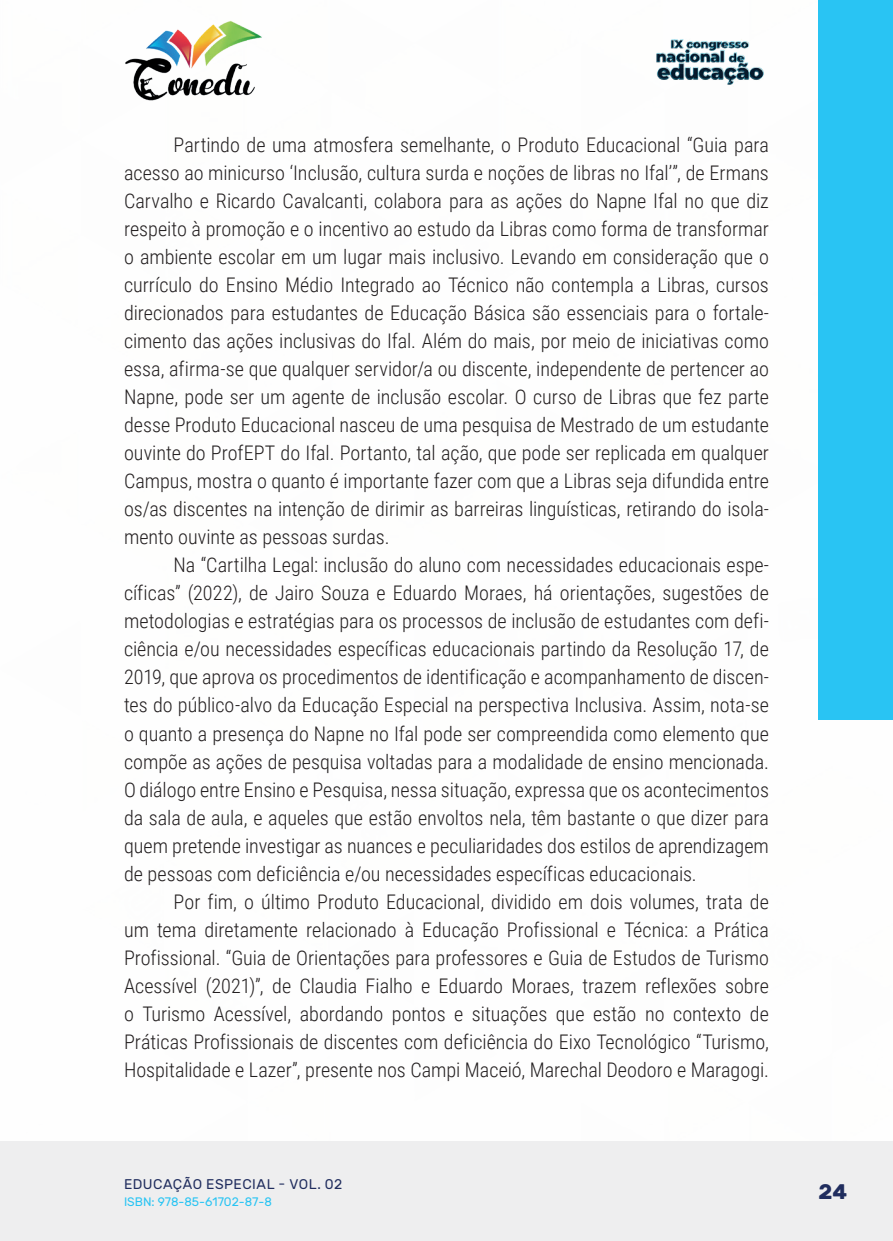
<style>
.page{position:relative;width:893px;height:1241px;background:#fff}
.page>*{position:absolute;margin:0;border:0;box-sizing:border-box;transform-origin:0 0}
.t1{font:700 21px "Rubik";color:#202d5e}
._9_CORPO{font:300 20.12px/28px "Roboto Condensed";color:#231f20;text-align:justify}
.t2{font:14px "Rubik";letter-spacing:.035em;color:#202d5e}
.t3{font:12.25px "Rubik";color:#29c4f3}
</style>
<div class="page">
<div style="left:0;top:1141px;width:893px;height:99px;background:#eeeeef"></div>
<div style="left:819px;top:0;width:74px;height:719px;background:#29c4f3"></div>
<img style="left:125px;top:20px;width:137px;height:81px">
<img style="left:656px;top:39px;width:108px;height:46px">
<p class="_9_CORPO" style="left:124px;top:130px;width:646px;text-indent:50px">Partindo de uma atmosfera semelhante, o Produto Educacional “Guia para acesso ao minicurso ‘Inclusão, cultura surda e noções de libras no Ifal’”, de Ermans Carvalho e Ricardo Cavalcanti, colabora para as ações do Napne Ifal no que diz respeito à promoção e o incentivo ao estudo da Libras como forma de transformar o ambiente escolar em um lugar mais inclusivo. Levando em consideração que o currículo do Ensino Médio Integrado ao Técnico não contempla a Libras, cursos direcionados para estudantes de Educação Básica são essenciais para o fortale&shy;cimento das ações inclusivas do Ifal. Além do mais, por meio de iniciativas como essa, afirma-se que qualquer servidor/a ou discente, independente de pertencer ao Napne, pode ser um agente de inclusão escolar. O curso de Libras que fez parte desse Produto Educacional nasceu de uma pesquisa de Mestrado de um estudante ouvinte do ProfEPT do Ifal. Portanto, tal ação, que pode ser replicada em qualquer Campus, mostra o quanto é importante fazer com que a Libras seja difundida entre os/as discentes na intenção de dirimir as barreiras linguísticas, retirando do isola&shy;mento ouvinte as pessoas surdas.</p>
<p class="_9_CORPO" style="left:124px;top:550px;width:646px;text-indent:50px">Na “Cartilha Legal: inclusão do aluno com necessidades educacionais espe&shy;cíficas” (2022), de Jairo Souza e Eduardo Moraes, há orientações, sugestões de metodologias e estratégias para os processos de inclusão de estudantes com defi&shy;ciência e/ou necessidades específicas educacionais partindo da Resolução 17, de 2019, que aprova os procedimentos de identificação e acompanhamento de discen&shy;tes do público-alvo da Educação Especial na perspectiva Inclusiva. Assim, nota-se o quanto a presença do Napne no Ifal pode ser compreendida como elemento que compõe as ações de pesquisa voltadas para a modalidade de ensino mencionada.<br>O diálogo entre Ensino e Pesquisa, nessa situação, expressa que os acontecimentos da sala de aula, e aqueles que estão envoltos nela, têm bastante o que dizer para quem pretende investigar as nuances e peculiaridades dos estilos de aprendizagem de pessoas com deficiência e/ou necessidades específicas educacionais.</p>
<p class="_9_CORPO" style="left:124px;top:886px;width:646px;text-indent:50px">Por fim, o último Produto Educacional, dividido em dois volumes, trata de um tema diretamente relacionado à Educação Profissional e Técnica: a Prática Profissional. “Guia de Orientações para professores e Guia de Estudos de Turismo Acessível (2021)”, de Claudia Fialho e Eduardo Moraes, trazem reflexões sobre o Turismo Acessível, abordando pontos e situações que estão no contexto de Práticas Profissionais de discentes com deficiência do Eixo Tecnológico “Turismo, Hospitalidade e Lazer”, presente nos Campi Maceió, Marechal Deodoro e Maragogi.</p>
<p class="t2" style="left:124px;top:1175px;width:220px">EDUCAÇÃO ESPECIAL - VOL. 02</p>
<p class="t3" style="left:124px;top:1194px;width:149px">ISBN: 978-85-61702-87-8</p>
<p class="t1" style="left:819px;top:1179px;width:30px">24</p>
</div>
